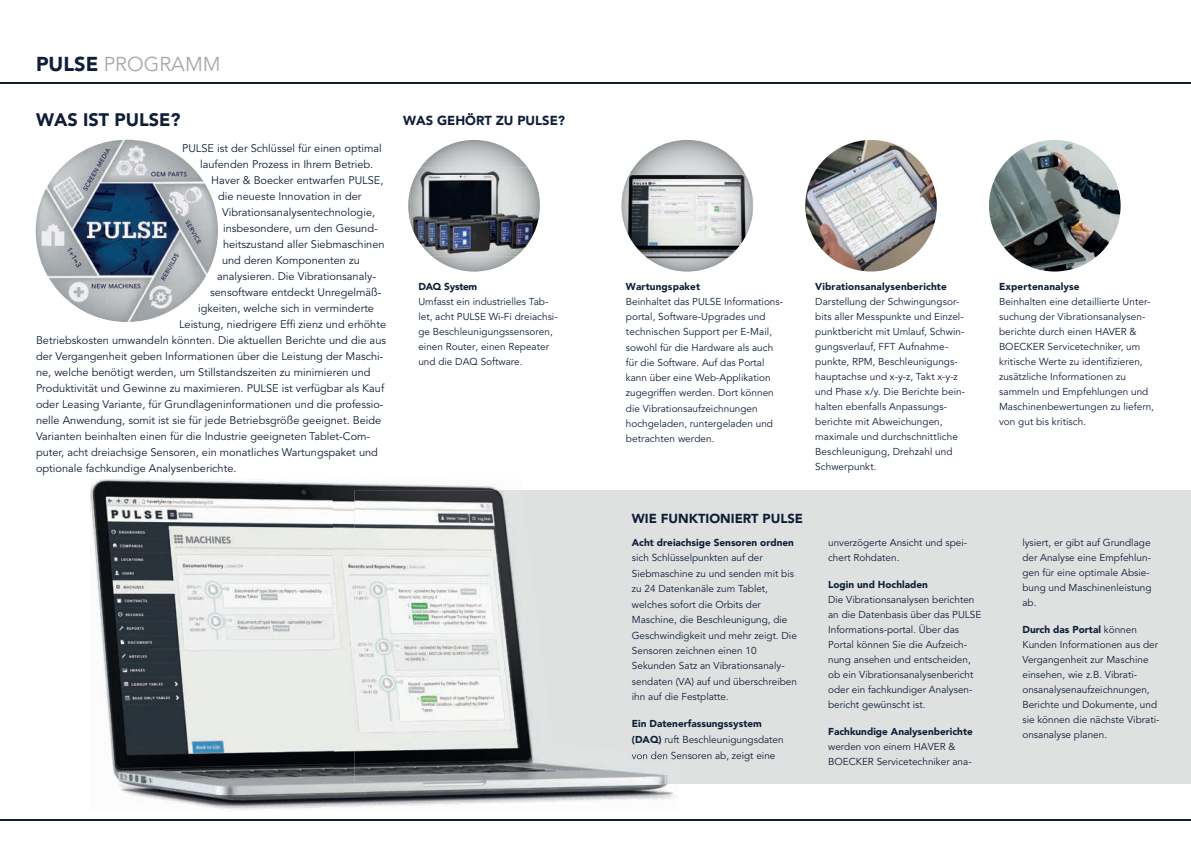
<style>
.page{position:relative;width:1191px;height:842px;background:#fff}
.page>*{position:absolute;margin:0;border:0;box-sizing:border-box;transform-origin:0 0}
.t1{font:20px "Avenir LT Std";color:#a8a9ad}
.t2{font:900 18px "Avenir LT Std";color:#0f1e38}
.t3{font:900 13px "Avenir LT Std";color:#0f1e38}
.t4{font:11px "Avenir LT Std";color:#0f1e38}
.t5{font:10px/15px "Avenir LT Std";color:#0f1e38}
.t6{font:900 10px "Avenir LT Std";color:#0f1e38}
.t7{font:900 10px "Avenir LT Std";letter-spacing:-.03em;color:#0f1e38}
.s1{font-weight:900;color:#0f1e38}
.s2{font-weight:900}
</style>
<div class="page">
<div style="left:355px;top:490px;width:836px;height:293px;background:#dfe1e1"></div>
<svg style="left:408px;top:140px;width:120px;height:131px"></svg>
<img style="left:410px;top:168px;width:130px;height:88px">
<hr style="left:0;top:82px;width:1191px;height:1px;background:#0f1e38">
<img style="left:91px;top:479px;width:242px;height:331px">
<img style="left:333px;top:483px;width:166px;height:28px">
<img style="left:333px;top:513px;width:34px;height:295px">
<img style="left:367px;top:783px;width:312px;height:24px">
<img style="left:355px;top:490px;width:194px;height:293px">
<img style="left:549px;top:764px;width:32px;height:19px">
<img style="left:581px;top:767px;width:65px;height:16px">
<img style="left:646px;top:773px;width:22px;height:10px">
<img style="left:632px;top:754px;width:47px;height:6px">
<img style="left:989px;top:140px;width:131px;height:131px;border-radius:66px">
<img style="left:805px;top:140px;width:132px;height:131px;border-radius:66px">
<svg style="left:629px;top:140px;width:124px;height:131px"></svg>
<img style="left:621px;top:175px;width:131px;height:83px">
<hr style="left:0;top:819px;width:1191px;height:1px;background:#0f1e38">
<img style="left:36px;top:140px;width:182px;height:182px;border-radius:91px">
<h1 class="t1" style="left:36px;top:53px;width:186px"><span class="s1">PULSE</span> PROGRAMM</h1>
<h2 class="t2" style="left:36px;top:109px;width:146px">WAS IST PULSE?</h2>
<h3 class="t3" style="left:403px;top:113px;width:164px">WAS GEHÖRT ZU PULSE?</h3>
<p class="t4" style="left:182px;top:142px;width:201px">PULSE ist der Schlüssel für einen optimal</p>
<p class="t4" style="left:200px;top:158px;width:175px">laufenden Prozess in Ihrem Betrieb.</p>
<p class="t4" style="left:211px;top:174px;width:174px">Haver &amp; Boecker entwarfen PULSE,</p>
<p class="t4" style="left:218px;top:190px;width:145px">die neueste Innovation in der</p>
<p class="t4" style="left:222px;top:206px;width:155px">Vibrationsanalysentechnologie,</p>
<p class="t4" style="left:223px;top:222px;width:156px">insbesondere, um den Gesund-</p>
<p class="t4" style="left:223px;top:238px;width:163px">heitszustand aller Siebmaschinen</p>
<p class="t4" style="left:222px;top:254px;width:139px">und deren Komponenten zu</p>
<p class="t4" style="left:217px;top:270px;width:160px">analysieren. Die Vibrationsanaly-</p>
<p class="t4" style="left:210px;top:286px;width:173px">sensoftware entdeckt Unregelmäß-</p>
<p class="t4" style="left:198px;top:302px;width:177px">igkeiten, welche sich in verminderte</p>
<p class="t4" style="left:179px;top:318px;width:209px">Leistung, niedrigere Effi zienz und erhöhte</p>
<p class="t4" style="left:36px;top:334px;width:351px">Betriebskosten umwandeln könnten. Die aktuellen Berichte und die aus</p>
<p class="t4" style="left:36px;top:350px;width:349px">der Vergangenheit geben Informationen über die Leistung der Maschi-</p>
<p class="t4" style="left:36px;top:366px;width:336px">ne, welche benötigt werden, um Stillstandszeiten zu minimieren und</p>
<p class="t4" style="left:36px;top:382px;width:350px">Produktivität und Gewinne zu maximieren. PULSE ist verfügbar als Kauf</p>
<p class="t4" style="left:36px;top:398px;width:349px">oder Leasing Variante, für Grundlageninformationen und die professio-</p>
<p class="t4" style="left:36px;top:414px;width:347px">nelle Anwendung, somit ist sie für jede Betriebsgröße geeignet. Beide</p>
<p class="t4" style="left:36px;top:430px;width:336px">Varianten beinhalten einen für die Industrie geeigneten Tablet-Com-</p>
<p class="t4" style="left:36px;top:446px;width:343px">puter, acht dreiachsige Sensoren, ein monatliches Wartungspaket und</p>
<p class="t4" style="left:36px;top:462px;width:202px">optionale fachkundige Analysenberichte.</p>
<p class="t7" style="left:418px;top:280px;width:60px">DAQ System</p>
<p class="t5" style="left:418px;top:294px;width:141px">Umfasst ein industrielles Tab&shy;let, acht PULSE Wi-Fi dreiachsi&shy;ge Beschleunigungssensoren, einen Router, einen Repeater und die DAQ Software.</p>
<p class="t6" style="left:626px;top:280px;width:76px">Wartungspaket</p>
<p class="t5" style="left:626px;top:294px;width:159px">Beinhaltet das PULSE Informations&shy;portal, Software-Upgrades und technischen Support per E-Mail, sowohl für die Hardware als auch für die Software. Auf das Portal kann über eine Web-Applikation zugegriffen werden. Dort können die Vibrationsaufzeichnungen hochgeladen, runtergeladen und betrachten werden.</p>
<p class="t6" style="left:815px;top:280px;width:133px">Vibrationsanalysenberichte</p>
<p class="t5" style="left:815px;top:294px;width:151px">Darstellung der Schwingungsor&shy;bits aller Messpunkte und Einzel&shy;punktbericht mit Umlauf, Schwin&shy;gungsverlauf, FFT Aufnahme&shy;punkte, RPM, Beschleunigungs&shy;hauptachse und x-y-z, Takt x-y-z und Phase x/y. Die Berichte bein&shy;halten ebenfalls Anpassungs&shy;berichte mit Abweichungen, maximale und durchschnittliche<br>Beschleunigung, Drehzahl und<br>Schwerpunkt.</p>
<h3 class="t3" style="left:632px;top:511px;width:173px">WIE FUNKTIONIERT PULSE</h3>
<p class="t6" style="left:632px;top:537px;width:164px">Acht dreiachsige Sensoren ordnen</p>
<p class="t5" style="left:632px;top:550px;width:167px;line-height:15.4px">sich Schlüsselpunkten auf der<br>Siebmaschine zu und senden mit bis zu 24 Datenkanäle zum Tablet, welches sofort die Orbits der<br>Maschine, die Beschleunigung, die<br>Geschwindigkeit und mehr zeigt. Die<br>Sensoren zeichnen einen 10<br>Sekunden Satz an Vibrationsanaly&shy;sendaten (VA) auf und überschreiben ihn auf die Festplatte.</p>
<p class="t5" style="left:632px;top:716px;width:153px;line-height:16px"><span class="s2">Ein Datenerfassungssystem (DAQ)</span> ruft Beschleunigungsdaten von den Sensoren ab, zeigt eine</p>
<p class="t5" style="left:828px;top:535px;width:140px">unverzögerte Ansicht und spei&shy;chert Rohdaten.</p>
<p class="t6" style="left:828px;top:579px;width:101px">Login und Hochladen</p>
<p class="t5" style="left:828px;top:592px;width:155px">Die Vibrationsanalysen berichten an die Datenbasis über das PULSE<br>Informations-portal. Über das<br>Portal können Sie die Aufzeich&shy;nung ansehen und entscheiden, ob ein Vibrationsanalysenbericht oder ein fachkundiger Analysen&shy;bericht gewünscht ist.</p>
<p class="t6" style="left:828px;top:725px;width:146px">Fachkundige Analysenberichte</p>
<p class="t5" style="left:828px;top:739px;width:145px">werden von einem HAVER &amp;<br>BOECKER Servicetechniker ana-</p>
<p class="t6" style="left:999px;top:280px;width:82px">Expertenanalyse</p>
<p class="t5" style="left:999px;top:294px;width:156px">Beinhalten eine detaillierte Unter&shy;suchung der Vibrationsanalysen&shy;berichte durch einen HAVER &amp;<br>BOECKER Servicetechniker, um kritische Werte zu identifizieren, zusätzliche Informationen zu sammeln und Empfehlungen und<br>Maschinenbewertungen zu liefern, von gut bis kritisch.</p>
<p class="t5" style="left:1022px;top:535px;width:131px">lysiert, er gibt auf Grundlage der Analyse eine Empfehlun&shy;gen für eine optimale Absie&shy;bung und Maschinenleistung ab.</p>
<p class="t5" style="left:1022px;top:622px;width:138px"><span class="s2">Durch das Portal</span> können<br>Kunden Informationen aus der<br>Vergangenheit zur Maschine einsehen, wie z.B. Vibrati&shy;onsanalysenaufzeichnungen,<br>Berichte und Dokumente, und sie können die nächste Vibrati&shy;onsanalyse planen.</p>
</div>
